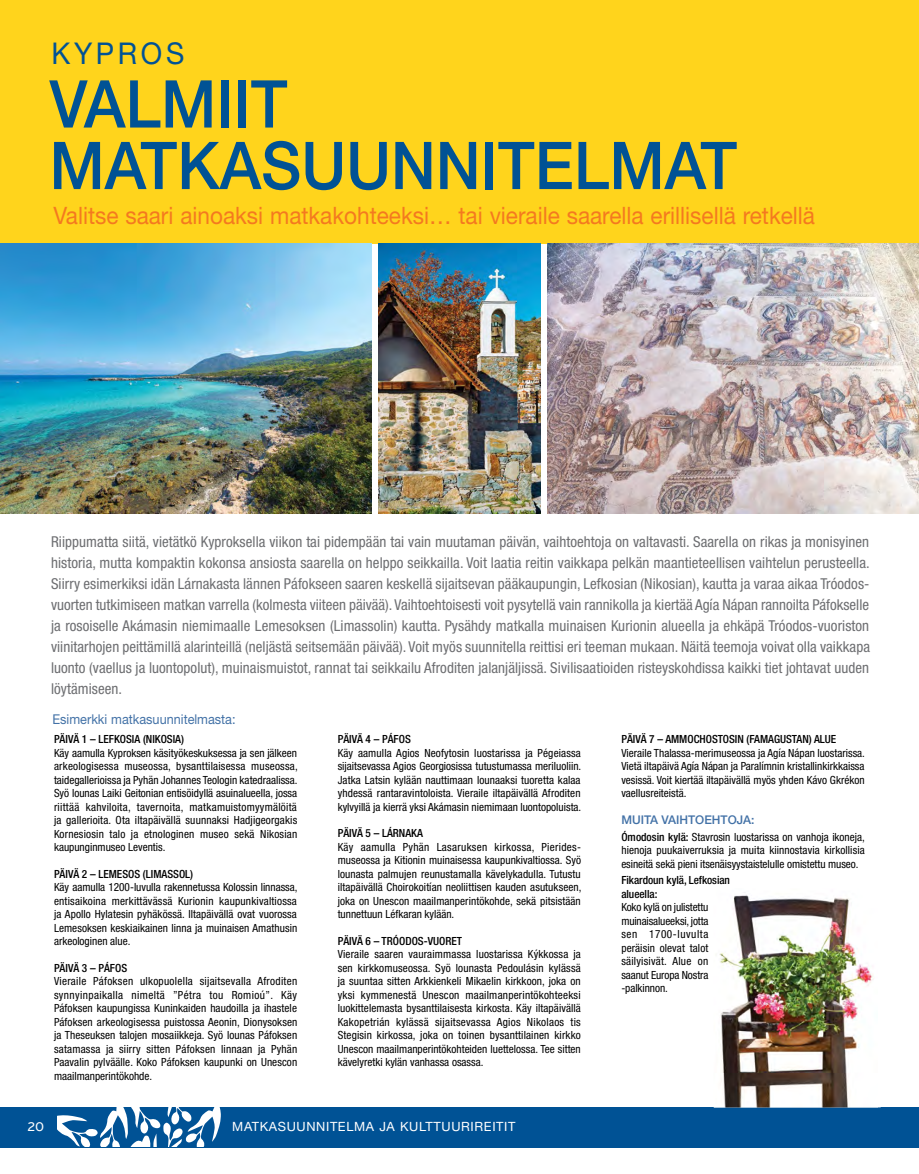
<style>
.page{position:relative;width:919px;height:1174px;background:#fff}
.page>*{position:absolute;margin:0;border:0;box-sizing:border-box;transform-origin:0 0}
.t1{font:500 66px/61.5px "Helvetica Neue";color:#005295;scale:.94 1}
.t2{font:30px "Helvetica Neue";letter-spacing:.13em;color:#005295;scale:.94 1}
.t3{font:24px "Helvetica Neue";color:#f47920;scale:.94 1}
.t4{font:condensed 15px/21px "Helvetica Neue";letter-spacing:.005em;color:#6d6e71;text-align:justify}
.t5{font:13.5px "Helvetica Neue";color:#4372a7;scale:.94 1}
.t6{font:13.5px "PF Highway Sans Pro";color:#fff}
.t7{font:12.75px "Helvetica Neue";letter-spacing:.05em;color:#fff}
.t8{font:500 12px "Helvetica Neue";color:#4372a7}
.t9{font:condensed 11.25px/13.5px "Helvetica Neue";letter-spacing:.01em;color:#000}
.t10{font:500 condensed 11.25px/13.5px "Helvetica Neue";letter-spacing:-.005em;color:#000}
.s1{font-weight:500}
</style>
<div class="page">
<div style="left:0;top:1107px;width:918px;height:40px;background:#005295"></div>
<svg style="left:57px;top:1108px;width:164px;height:38px"></svg>
<div style="left:0;top:0;width:918px;height:244px;background:#ffd41c"></div>
<img style="left:547px;top:243px;width:371px;height:270px">
<img style="left:379px;top:243px;width:161px;height:270px">
<img style="left:0;top:243px;width:371px;height:270px">
<img style="left:918px;top:153px;width:1px;height:360px">
<img style="left:719px;top:892px;width:155px;height:215px">
<p class="t2" style="left:52px;top:36px;width:143px">KYPROS</p>
<p class="t1" style="left:49px;top:73px;width:733px">VALMIIT<br>MATKASUUNNITELMAT</p>
<p class="t3" style="left:53px;top:201px;width:811px">Valitse saari ainoaksi matkakohteeksi… tai vieraile saarella erillisellä retkellä</p>
<p class="t4" style="left:51px;top:530px;width:820px">Riippumatta siitä, vietätkö Kyproksella viikon tai pidempään tai vain muutaman päivän, vaihtoehtoja on valtavasti. Saarella on rikas ja monisyinen historia, mutta kompaktin kokonsa ansiosta saarella on helppo seikkailla. Voit laatia reitin vaikkapa pelkän maantieteellisen vaihtelun perusteella.<br>Siirry esimerkiksi idän Lárnakasta lännen Páfokseen saaren keskellä sijaitsevan pääkaupungin, Lefkosian (Nikosian), kautta ja varaa aikaa Tróodos&shy;vuorten tutkimiseen matkan varrella (kolmesta viiteen päivää). Vaihtoehtoisesti voit pysytellä vain rannikolla ja kiertää Agía Nápan rannoilta Páfokselle ja rosoiselle Akámasin niemimaalle Lemesoksen (Limassolin) kautta. Pysähdy matkalla muinaisen Kurionin alueella ja ehkäpä Tróodos-vuoriston viinitarhojen peittämillä alarinteillä (neljästä seitsemään päivää). Voit myös suunnitella reittisi eri teeman mukaan. Näitä teemoja voivat olla vaikkapa luonto (vaellus ja luontopolut), muinaismuistot, rannat tai seikkailu Afroditen jalanjäljissä. Sivilisaatioiden risteyskohdissa kaikki tiet johtavat uuden löytämiseen.</p>
<p class="t5" style="left:52px;top:711px;width:196px">Esimerkki matkasuunnitelmasta:</p>
<p class="t9" style="left:54px;top:732px;width:245px"><span class="s1">PÄIVÄ 1 – LEFKOSIA (NIKOSIA)<br></span>Käy aamulla Kyproksen käsityökeskuksessa ja sen jälkeen arkeologisessa museossa, bysanttilaisessa museossa, taidegallerioissa ja Pyhän Johannes Teologin katedraalissa.<br>Syö lounas Laiki Geitonian entisöidyllä asuinalueella, jossa riittää kahviloita, tavernoita, matkamuistomyymälöitä ja gallerioita. Ota iltapäivällä suunnaksi Hadjigeorgakis Kornesiosin talo ja etnologinen museo sekä Nikosian kaupunginmuseo Leventis.</p>
<p class="t9" style="left:54px;top:867px;width:245px"><span class="s1">PÄIVÄ 2 – LEMESOS (LIMASSOL)<br></span>Käy aamulla 1200-luvulla rakennetussa Kolossin linnassa, entisaikoina merkittävässä Kurionin kaupunkivaltiossa ja Apollo Hylatesin pyhäkössä. Iltapäivällä ovat vuorossa Lemesoksen keskiaikainen linna ja muinaisen Amathusin arkeologinen alue.</p>
<p class="t9" style="left:54px;top:961px;width:245px"><span class="s1">PÄIVÄ 3 – PÁFOS<br></span>Vieraile Páfoksen ulkopuolella sijaitsevalla Afroditen synnyinpaikalla nimeltä ”Pétra tou Romioú”. Käy Páfoksen kaupungissa Kuninkaiden haudoilla ja ihastele Páfoksen arkeologisessa puistossa Aeonin, Dionysoksen ja Theseuksen talojen mosaiikkeja. Syö lounas Páfoksen satamassa ja siirry sitten Páfoksen linnaan ja Pyhän Paavalin pylväälle. Koko Páfoksen kaupunki on Unescon maailmanperintökohde.</p>
<p class="t9" style="left:338px;top:732px;width:245px"><span class="s1">PÄIVÄ 4 – PÁFOS<br></span>Käy aamulla Agios Neofytosin luostarissa ja Pégeiassa sijaitsevassa Agios Georgiosissa tutustumassa meriluoliin.<br>Jatka Latsin kylään nauttimaan lounaaksi tuoretta kalaa yhdessä rantaravintoloista. Vieraile iltapäivällä Afroditen kylvyillä ja kierrä yksi Akámasin niemimaan luontopoluista.</p>
<p class="t9" style="left:338px;top:826px;width:245px"><span class="s1">PÄIVÄ 5 – LÁRNAKA<br></span>Käy aamulla Pyhän Lasaruksen kirkossa, Pierides&shy;museossa ja Kitionin muinaisessa kaupunkivaltiossa. Syö lounasta palmujen reunustamalla kävelykadulla. Tutustu iltapäivällä Choirokoitían neoliittisen kauden asutukseen, joka on Unescon maailmanperintökohde, sekä pitsistään tunnettuun Léfkaran kylään.</p>
<p class="t9" style="left:338px;top:934px;width:245px"><span class="s1">PÄIVÄ 6 – TRÓODOS-VUORET<br></span>Vieraile saaren vauraimmassa luostarissa Kýkkossa ja sen kirkkomuseossa. Syö lounasta Pedoulásin kylässä ja suuntaa sitten Arkkienkeli Mikaelin kirkkoon, joka on yksi kymmenestä Unescon maailmanperintökohteeksi luokittelemasta bysanttilaisesta kirkosta. Käy iltapäivällä Kakopetrián kylässä sijaitsevassa Agios Nikolaos tis Stegisin kirkossa, joka on toinen bysanttilainen kirkko Unescon maailmanperintökohteiden luettelossa. Tee sitten kävelyretki kylän vanhassa osassa.</p>
<p class="t6" style="left:27px;top:1118px;width:18px">20</p>
<p class="t7" style="left:232px;top:1119px;width:285px">MATKASUUNNITELMA JA KULTTUURIREITIT</p>
<p class="t9" style="left:621px;top:732px;width:245px"><span class="s1">PÄIVÄ 7 – AMMOCHOSTOSIN (FAMAGUSTAN) ALUE </span>Vieraile Thalassa-merimuseossa ja Agía Nápan luostarissa.<br>Vietä iltapäivä Agía Nápan ja Paralímnin kristallinkirkkaissa vesissä. Voit kiertää iltapäivällä myös yhden Kávo Gkrékon vaellusreiteistä.</p>
<p class="t8" style="left:621px;top:812px;width:135px">MUITA VAIHTOEHTOJA:</p>
<p class="t9" style="left:621px;top:829px;width:245px;text-align:justify"><span class="s1">Ómodosin kylä:</span> Stavrosin luostarissa on vanhoja ikoneja, hienoja puukaiverruksia ja muita kiinnostavia kirkollisia esineitä sekä pieni itsenäisyystaistelulle omistettu museo.</p>
<p class="t10" style="left:621px;top:873px;width:110px">Fikardoun kylä, Lefkosian alueella:</p>
<p class="t9" style="left:621px;top:900px;width:89px;text-align:justify">Koko kylä on julistettu muinaisalueeksi, jotta sen 1700-luvulta peräisin olevat talot säilyisivät. Alue on saanut Europa Nostra -palkinnon.</p>
</div>
